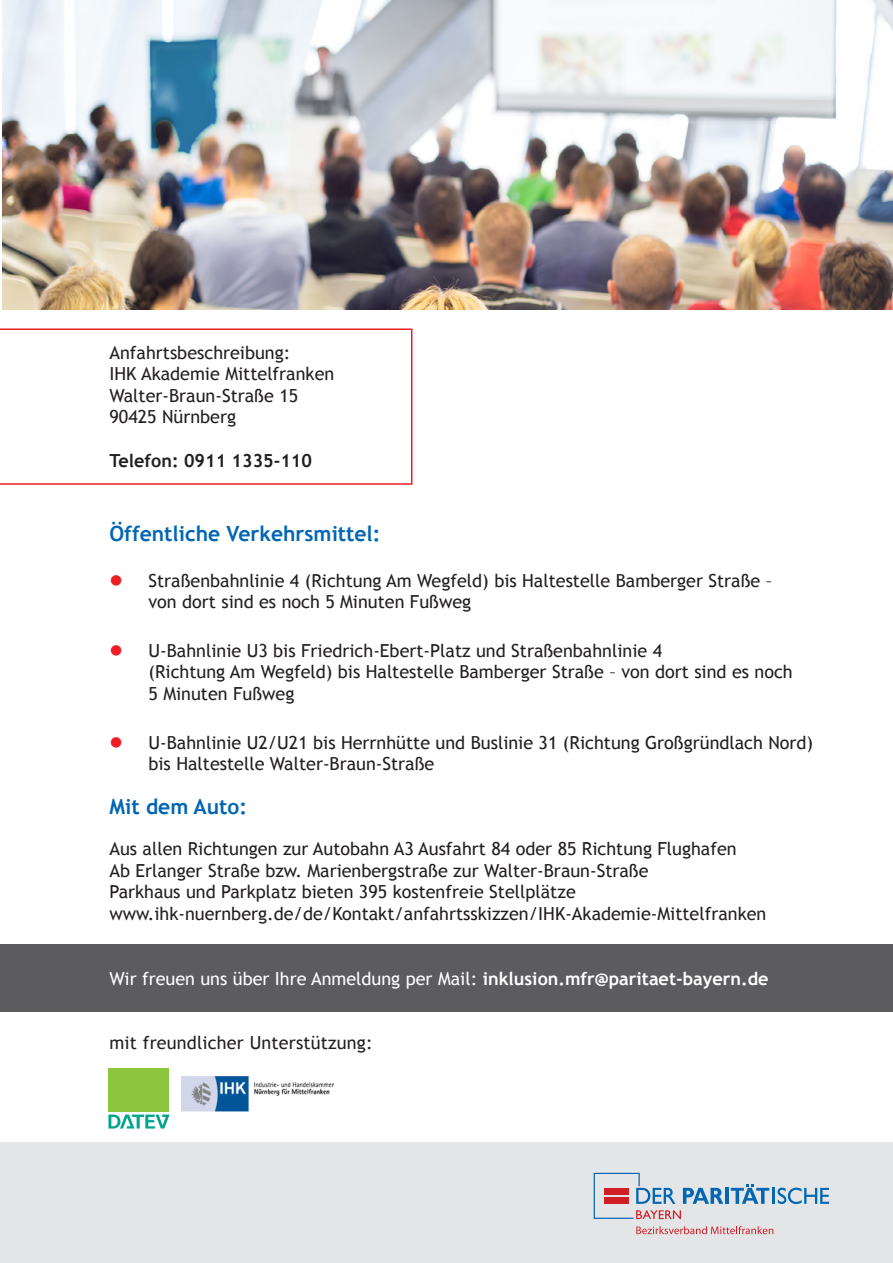
<style>
.page{position:relative;width:893px;height:1263px;background:#fff}
.page>*{position:absolute;margin:0;border:0;box-sizing:border-box;transform-origin:0 0}
.t1{font:700 21px "Trebuchet MS";color:#0166b3}
.t2{font:18px/21.6px "Trebuchet MS";color:#231f20}
.t3{font:18px "Trebuchet MS";color:#fff}
.t4{font:700 18px "Trebuchet MS";color:#231f20}
.s1{color:#ee1d23}
.s2{font-weight:700}
</style>
<div class="page">
<img style="left:3px;top:1px;width:890px;height:309px">
<div style="left:0;top:945px;width:893px;height:67px;background:#5c5c5f"></div>
<div style="left:0;top:1142px;width:893px;height:121px;background:#e4e5e7"></div>
<svg style="left:636px;top:1226px;width:137px;height:8px"></svg>
<hr style="left:725px;top:1188px;width:3px;height:16px;background:#0166b3">
<svg style="left:731px;top:1184px;width:38px;height:20px"></svg>
<hr style="left:772px;top:1188px;width:3px;height:16px;background:#0166b3">
<svg style="left:777px;top:1187px;width:52px;height:17px"></svg>
<svg style="left:593px;top:1172px;width:130px;height:47px"></svg>
<svg style="left:0;top:328px;width:412px;height:157px"></svg>
<svg style="left:108px;top:1114px;width:62px;height:14px"></svg>
<div style="left:108px;top:1068px;width:61px;height:43px;background:#8bc63e"></div>
<img style="left:181px;top:1077px;width:153px;height:34px">
<p class="t2" style="left:109px;top:342px;width:226px">Anfahrtsbeschreibung:<br>IHK Akademie Mittelfranken<br>Walter-Braun-Straße 15<br>90425 Nürnberg</p>
<p class="t4" style="left:109px;top:449px;width:204px">Telefon: 0911 1335-110</p>
<p class="t1" style="left:109px;top:520px;width:273px">Öffentliche Verkehrsmittel:</p>
<p class="t2" style="left:148px;top:570px;width:625px;text-indent:-39px"><span class="s1">●</span> Straßenbahnlinie 4 (Richtung Am Wegfeld) bis Haltestelle Bamberger Straße – von dort sind es noch 5 Minuten Fußweg</p>
<p class="t2" style="left:148px;top:640px;width:646px;text-indent:-39px"><span class="s1">●</span> U-Bahnlinie U3 bis Friedrich-Ebert-Platz und Straßenbahnlinie 4<br>(Richtung Am Wegfeld) bis Haltestelle Bamberger Straße – von dort sind es noch<br>5 Minuten Fußweg</p>
<p class="t2" style="left:148px;top:732px;width:666px;text-indent:-39px"><span class="s1">●</span> U-Bahnlinie U2/U21 bis Herrnhütte und Buslinie 31 (Richtung Großgründlach Nord) bis Haltestelle Walter-Braun-Straße</p>
<p class="t1" style="left:109px;top:794px;width:139px">Mit dem Auto:</p>
<p class="t2" style="left:109px;top:838px;width:658px">Aus allen Richtungen zur Autobahn A3 Ausfahrt 84 oder 85 Richtung Flughafen<br>Ab Erlanger Straße bzw. Marienbergstraße zur Walter-Braun-Straße<br>Parkhaus und Parkplatz bieten 395 kostenfreie Stellplätze www.ihk-nuernberg.de/de/Kontakt/anfahrtsskizzen/IHK-Akademie-Mittelfranken</p>
<p class="t3" style="left:109px;top:967px;width:660px">Wir freuen uns über Ihre Anmeldung per Mail: <span class="s2">inklusion.mfr@paritaet-bayern.de</span></p>
<p class="t2" style="left:109px;top:1032px;width:265px">mit freundlicher Unterstützung:</p>
</div>
